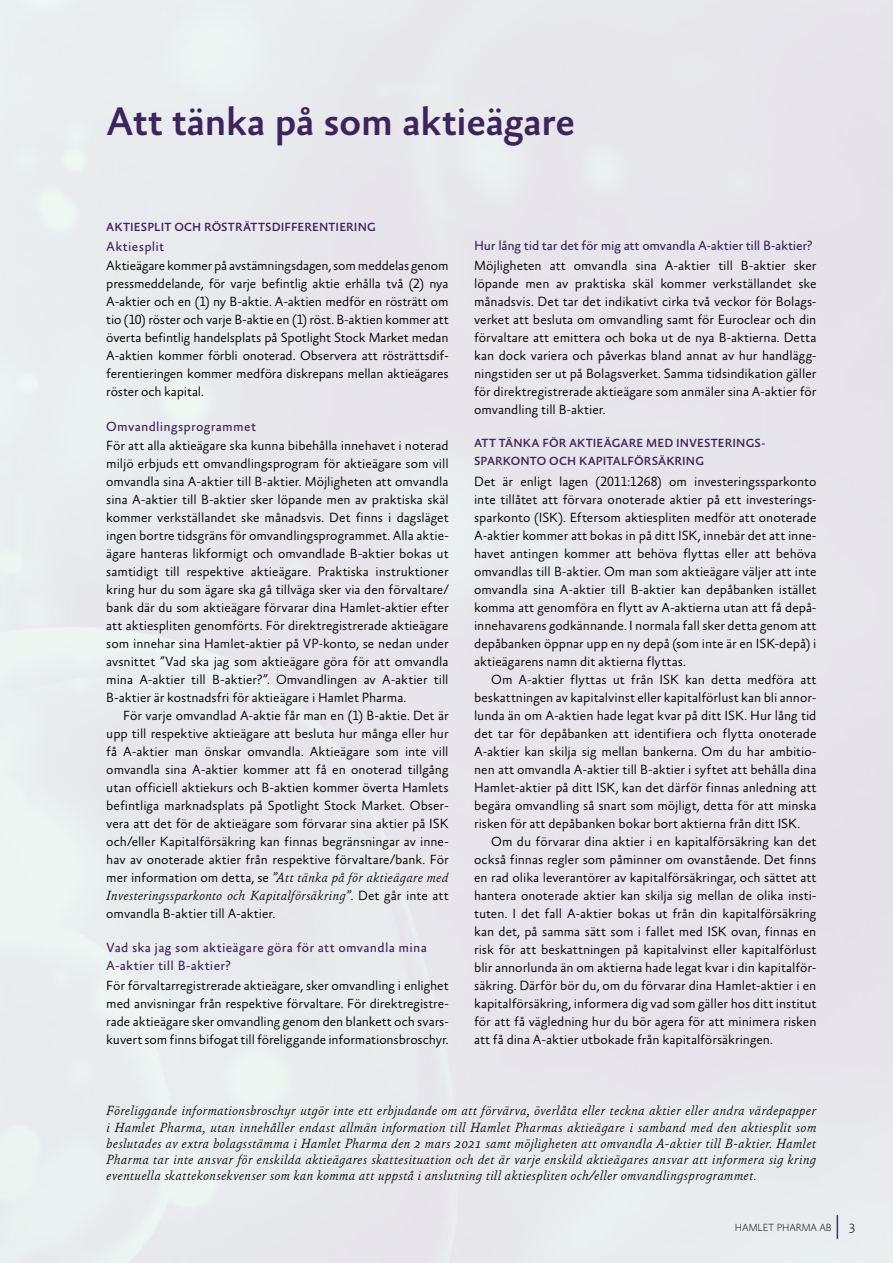
<style>
.page{position:relative;width:893px;height:1263px;background:#e7e7eb}
.page>*{position:absolute;margin:0;border:0;box-sizing:border-box;transform-origin:0 0}
.t1{font:500 40.5px "Absara Sans TF";letter-spacing:-.02em;color:#3e245c}
.t2{font:300 13.5px/18px "Absara Sans TF";letter-spacing:-.005em;color:#000;text-align:justify}
.t3{font:italic 300 13.5px/16.2px "Absara";letter-spacing:-.005em;color:#000}
.t4{font:13.5px/18px "Absara Sans TF";letter-spacing:.015em;color:#3e245c}
.t5{font:13.5px "Absara Sans TF";letter-spacing:-.015em;color:#3e245c}
.t6{font:100 13.5px "Absara Sans TF";color:#000}
.t7{font:500 12px/18px "Absara Sans TF";letter-spacing:.01em;color:#3e245c}
.t8{font:100 10.5px "Absara Sans TF";letter-spacing:-.005em;color:#000}
.s1{font-family:"Absara Sans TF";font-style:normal}
</style>
<div class="page">
<h1 class="t1" style="left:106px;top:101px;width:470px">Att tänka på som aktieägare</h1>
<p class="t7" style="left:106px;top:219px;width:271px">AKTIESPLIT OCH RÖSTRÄTTSDIFFERENTIERING</p>
<p class="t4" style="left:106px;top:238px;width:59px">Aktiesplit</p>
<p class="t2" style="left:106px;top:257px;width:344px">Aktieägare kommer på avstämningsdagen, som meddelas genom pressmeddelande, för varje befintlig aktie erhålla två (2) nya A-aktier och en (1) ny B-aktie. A-aktien medför en rösträtt om tio (10) röster och varje B-aktie en (1) röst. B-aktien kommer att överta befintlig handelsplats på Spotlight Stock Market medan A-aktien kommer förbli onoterad. Observera att rösträttsdif&shy;ferentieringen kommer medföra diskrepans mellan aktieägares röster och kapital.</p>
<p class="t4" style="left:106px;top:418px;width:151px">Omvandlingsprogrammet</p>
<p class="t2" style="left:106px;top:437px;width:344px">För att alla aktieägare ska kunna bibehålla innehavet i noterad miljö erbjuds ett omvandlingsprogram för aktieägare som vill omvandla sina A-aktier till B-aktier. Möjligheten att omvandla sina A-aktier till B-aktier sker löpande men av praktiska skäl kommer verkställandet ske månadsvis. Det finns i dagsläget ingen bortre tidsgräns för omvandlingsprogrammet. Alla aktie&shy;ägare hanteras likformigt och omvandlade B-aktier bokas ut samtidigt till respektive aktieägare. Praktiska instruktioner kring hur du som ägare ska gå tillväga sker via den förvaltare/ bank där du som aktieägare förvarar dina Hamlet-aktier efter att aktiespliten genomförts. För direktregistrerade aktieägare som innehar sina Hamlet-aktier på VP-konto, se nedan under avsnittet ”Vad ska jag som aktieägare göra för att omvandla mina A-aktier till B-aktier?”. Omvandlingen av A-aktier till B-aktier är kostnadsfri för aktieägare i Hamlet Pharma.</p>
<p class="t2" style="left:106px;top:707px;width:344px;text-indent:17px">För varje omvandlad A-aktie får man en (1) B-aktie. Det är upp till respektive aktieägare att besluta hur många eller hur få A-aktier man önskar omvandla. Aktieägare som inte vill omvandla sina A-aktier kommer att få en onoterad tillgång utan officiell aktiekurs och B-aktien kommer överta Hamlets befintliga marknadsplats på Spotlight Stock Market. Obser&shy;vera att det för de aktieägare som förvarar sina aktier på ISK och/eller Kapitalförsäkring kan finnas begränsningar av inne&shy;hav av onoterade aktier från respektive förvaltare/bank. För</p>
<p class="t3" style="left:106px;top:869px;width:344px;line-height:18px"><span class="s1">mer information om detta, se</span> ”Att tänka på för aktieägare med<br>Investeringssparkonto och Kapitalförsäkring”<span class="s1">. Det går inte att</span></p>
<p class="t2" style="left:106px;top:905px;width:170px">omvandla B-aktier till A-aktier.</p>
<p class="t4" style="left:106px;top:939px;width:322px">Vad ska jag som aktieägare göra för att omvandla mina<br>A-aktier till B-aktier?</p>
<p class="t2" style="left:106px;top:977px;width:344px">För förvaltarregistrerade aktieägare, sker omvandling i enlighet med anvisningar från respektive förvaltare. För direktregistre&shy;rade aktieägare sker omvandling genom den blankett och svars&shy;kuvert som finns bifogat till föreliggande informationsbroschyr.</p>
<p class="t5" style="left:474px;top:239px;width:340px">Hur lång tid tar det för mig att omvandla A-aktier till B-aktier?</p>
<p class="t2" style="left:474px;top:257px;width:344px">Möjligheten att omvandla sina A-aktier till B-aktier sker löpande men av praktiska skäl kommer verkställandet ske månadsvis. Det tar det indikativt cirka två veckor för Bolags&shy;verket att besluta om omvandling samt för Euroclear och din förvaltare att emittera och boka ut de nya B-aktierna. Detta kan dock variera och påverkas bland annat av hur handlägg&shy;ningstiden ser ut på Bolagsverket. Samma tidsindikation gäller för direktregistrerade aktieägare som anmäler sina A-aktier för omvandling till B-aktier.</p>
<p class="t7" style="left:474px;top:435px;width:293px">ATT TÄNKA FÖR AKTIEÄGARE MED INVESTERINGS-<br>SPARKONTO OCH KAPITALFÖRSÄKRING</p>
<p class="t2" style="left:474px;top:473px;width:344px">Det är enligt lagen (2011:1268) om investeringssparkonto inte tillåtet att förvara onoterade aktier på ett investerings&shy;sparkonto (ISK). Eftersom aktiespliten medför att onoterade A-aktier kommer att bokas in på ditt ISK, innebär det att inne&shy;havet antingen kommer att behöva flyttas eller att behöva omvandlas till B-aktier. Om man som aktieägare väljer att inte omvandla sina A-aktier till B-aktier kan depåbanken istället komma att genomföra en flytt av A-aktierna utan att få depå&shy;innehavarens godkännande. I normala fall sker detta genom att depåbanken öppnar upp en ny depå (som inte är en ISK-depå) i aktieägarens namn dit aktierna flyttas.</p>
<p class="t2" style="left:474px;top:671px;width:344px;text-indent:17px">Om A-aktier flyttas ut från ISK kan detta medföra att beskattningen av kapitalvinst eller kapitalförlust kan bli annor&shy;lunda än om A-aktien hade legat kvar på ditt ISK. Hur lång tid det tar för depåbanken att identifiera och flytta onoterade A-aktier kan skilja sig mellan bankerna. Om du har ambitio&shy;nen att omvandla A-aktier till B-aktier i syftet att behålla dina Hamlet-aktier på ditt ISK, kan det därför finnas anledning att begära omvandling så snart som möjligt, detta för att minska risken för att depåbanken bokar bort aktierna från ditt ISK.</p>
<p class="t2" style="left:474px;top:833px;width:344px;text-indent:17px">Om du förvarar dina aktier i en kapitalförsäkring kan det också finnas regler som påminner om ovanstående. Det finns en rad olika leverantörer av kapitalförsäkringar, och sättet att hantera onoterade aktier kan skilja sig mellan de olika insti&shy;tuten. I det fall A-aktier bokas ut från din kapitalförsäkring kan det, på samma sätt som i fallet med ISK ovan, finnas en risk för att beskattningen på kapitalvinst eller kapitalförlust blir annorlunda än om aktierna hade legat kvar i din kapitalför&shy;säkring. Därför bör du, om du förvarar dina Hamlet-aktier i en kapitalförsäkring, informera dig vad som gäller hos ditt institut för att få vägledning hur du bör agera för att minimera risken att få dina A-aktier utbokade från kapitalförsäkringen.</p>
<p class="t3" style="left:106px;top:1103px;width:712px;text-align:justify">Föreliggande informationsbroschyr utgör inte ett erbjudande om att förvärva, överlåta eller teckna aktier eller andra värdepapper i Hamlet Pharma, utan innehåller endast allmän information till Hamlet Pharmas aktieägare i samband med den aktiesplit som beslutades av extra bolagsstämma i Hamlet Pharma den 2 mars 2021 samt möjligheten att omvandla A-aktier till B-aktier. Hamlet Pharma tar inte ansvar för enskilda aktieägares skattesituation och det är varje enskild aktieägares ansvar att informera sig kring eventuella skattekonsekvenser som kan komma att uppstå i anslutning till aktiespliten och/eller omvandlingsprogrammet.</p>
<p class="t8" style="left:735px;top:1222px;width:98px">HAMLET PHARMA AB</p>
<p class="t6" style="left:849px;top:1221px;width:8px">3</p>
</div>
